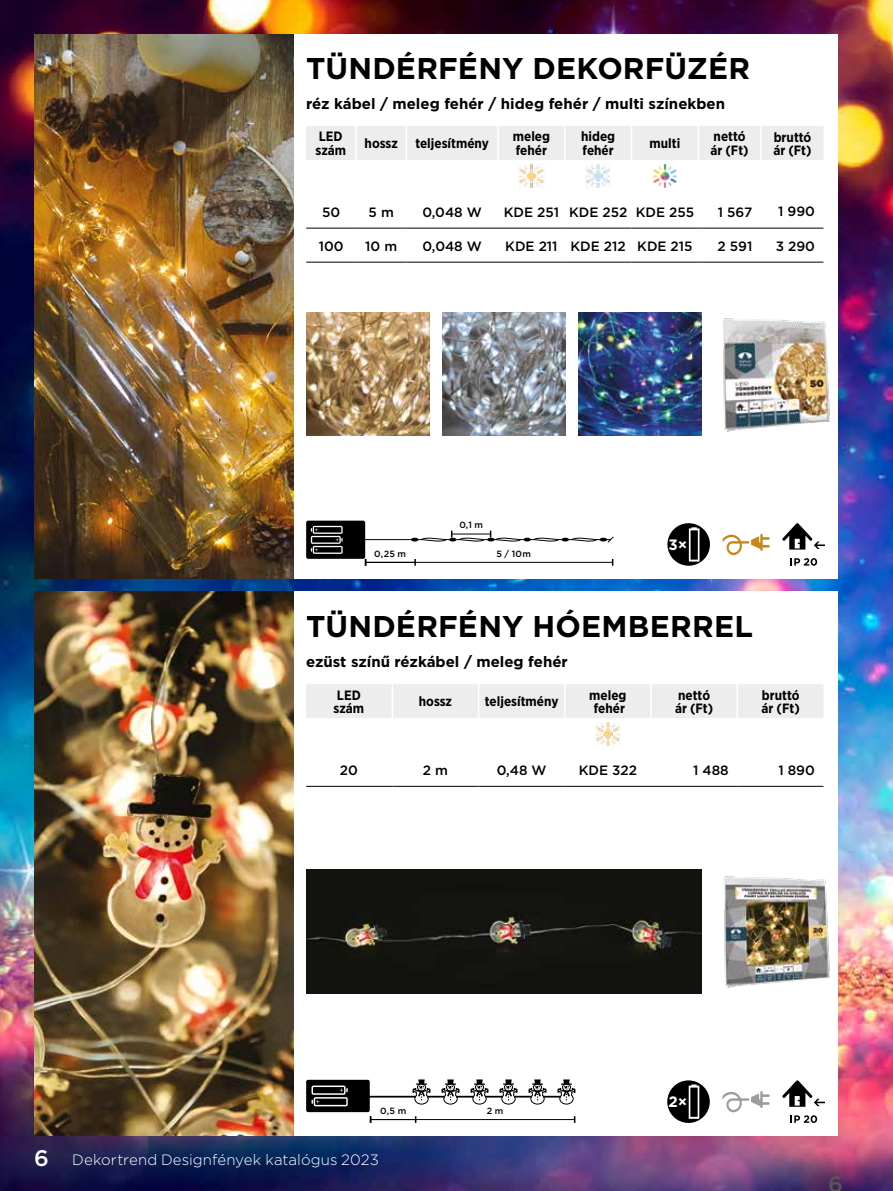
<style>
.page{position:relative;width:893px;height:1191px;background:#fff}
.page>*{position:absolute;margin:0;border:0;box-sizing:border-box;transform-origin:0 0}
.t1{font:700 30px "Gotham";letter-spacing:.005em;color:#000}
.t2{font:500 22.5px "Gotham";color:#575756}
.t3{font:700 15px "Gotham";color:#000}
.t4{font:300 15px "Gotham";letter-spacing:.005em;color:#fff}
.t5{font:700 15px "Gotham";color:#fff}
.t6{font:700 13.5px/13.5px "Gotham Narrow";color:#000}
.t7{font:500 13.5px "Gotham";color:#000}
.t8{font:500 9px "Gotham";color:#000}
.s1{font-weight:500;font-size:22.5px}
</style>
<div class="page">
<img style="left:0;top:0;width:893px;height:1191px">
<div style="left:34px;top:34px;width:804px;height:544px;background:#fff"></div>
<div style="left:34px;top:591px;width:804px;height:544px;background:#fff"></div>
<img style="left:34px;top:34px;width:259px;height:544px">
<img style="left:442px;top:313px;width:124px;height:123px">
<img style="left:578px;top:313px;width:124px;height:123px">
<img style="left:306px;top:313px;width:123px;height:123px">
<img style="left:722px;top:318px;width:108px;height:114px">
<div style="left:306px;top:126px;width:517px;height:34px;background:#ededed"></div>
<hr style="left:355px;top:126px;width:2px;height:34px;background:#fff">
<hr style="left:406px;top:126px;width:1px;height:34px;background:#fff">
<hr style="left:497px;top:126px;width:2px;height:34px;background:#fff">
<hr style="left:564px;top:126px;width:2px;height:34px;background:#fff">
<hr style="left:631px;top:126px;width:1px;height:34px;background:#fff">
<hr style="left:760px;top:126px;width:2px;height:34px;background:#fff">
<hr style="left:697px;top:126px;width:2px;height:34px;background:#fff">
<hr style="left:306px;top:228px;width:50px;height:1px;background:#000">
<hr style="left:356px;top:228px;width:50px;height:1px;background:#000">
<hr style="left:406px;top:228px;width:92px;height:1px;background:#000">
<hr style="left:498px;top:228px;width:67px;height:1px;background:#000">
<hr style="left:565px;top:228px;width:67px;height:1px;background:#000">
<hr style="left:632px;top:228px;width:66px;height:1px;background:#000">
<hr style="left:698px;top:228px;width:63px;height:1px;background:#000">
<hr style="left:761px;top:228px;width:62px;height:1px;background:#000">
<hr style="left:306px;top:262px;width:50px;height:1px;background:#000">
<hr style="left:356px;top:262px;width:50px;height:1px;background:#000">
<hr style="left:406px;top:262px;width:92px;height:1px;background:#000">
<hr style="left:498px;top:262px;width:67px;height:1px;background:#000">
<hr style="left:565px;top:262px;width:67px;height:1px;background:#000">
<hr style="left:632px;top:262px;width:66px;height:1px;background:#000">
<hr style="left:698px;top:262px;width:63px;height:1px;background:#000">
<hr style="left:761px;top:262px;width:62px;height:1px;background:#000">
<img style="left:519px;top:164px;width:25px;height:23px">
<img style="left:585px;top:164px;width:26px;height:23px">
<img style="left:653px;top:164px;width:24px;height:23px">
<img style="left:34px;top:591px;width:259px;height:544px">
<img style="left:306px;top:870px;width:396px;height:123px">
<svg style="left:306px;top:684px;width:517px;height:102px"></svg>
<hr style="left:392px;top:684px;width:1px;height:34px;background:#fff">
<hr style="left:478px;top:684px;width:1px;height:34px;background:#fff">
<hr style="left:564px;top:684px;width:2px;height:34px;background:#fff">
<hr style="left:392px;top:718px;width:1px;height:33px;background:#fff">
<hr style="left:478px;top:718px;width:1px;height:33px;background:#fff">
<hr style="left:564px;top:718px;width:2px;height:33px;background:#fff">
<hr style="left:392px;top:753px;width:1px;height:33px;background:#fff">
<hr style="left:478px;top:753px;width:1px;height:33px;background:#fff">
<hr style="left:564px;top:753px;width:2px;height:33px;background:#fff">
<hr style="left:736px;top:684px;width:2px;height:34px;background:#fff">
<hr style="left:736px;top:718px;width:2px;height:34px;background:#fff">
<hr style="left:736px;top:752px;width:2px;height:34px;background:#fff">
<hr style="left:650px;top:684px;width:2px;height:34px;background:#fff">
<hr style="left:650px;top:718px;width:2px;height:33px;background:#fff">
<hr style="left:650px;top:753px;width:2px;height:33px;background:#fff">
<hr style="left:306px;top:786px;width:86px;height:1px;background:#000">
<hr style="left:392px;top:786px;width:87px;height:1px;background:#000">
<hr style="left:479px;top:786px;width:86px;height:1px;background:#000">
<hr style="left:565px;top:786px;width:86px;height:1px;background:#000">
<hr style="left:651px;top:786px;width:86px;height:1px;background:#000">
<hr style="left:737px;top:786px;width:86px;height:1px;background:#000">
<img style="left:595px;top:722px;width:26px;height:23px">
<img style="left:723px;top:876px;width:107px;height:112px">
<svg style="left:723px;top:534px;width:47px;height:21px"></svg>
<svg style="left:722px;top:1091px;width:48px;height:21px"></svg>
<div style="left:667px;top:1080px;width:43px;height:43px;background:#000;border-radius:50%"></div>
<svg style="left:689px;top:1084px;width:10px;height:34px"></svg>
<div style="left:667px;top:523px;width:43px;height:43px;background:#000;border-radius:50%"></div>
<svg style="left:689px;top:527px;width:10px;height:34px"></svg>
<svg style="left:782px;top:1080px;width:43px;height:26px"></svg>
<svg style="left:791px;top:1115px;width:26px;height:8px"></svg>
<svg style="left:782px;top:523px;width:43px;height:26px"></svg>
<svg style="left:791px;top:558px;width:26px;height:8px"></svg>
<hr style="left:341px;top:539px;width:74px;height:1px;background:#000">
<div style="left:306px;top:520px;width:59px;height:39px;background:#000;border-radius:2px"></div>
<svg style="left:311px;top:526px;width:32px;height:28px"></svg>
<svg style="left:414px;top:559px;width:2px;height:7px"></svg>
<svg style="left:411px;top:530px;width:202px;height:12px"></svg>
<hr style="left:366px;top:562px;width:247px;height:1px;background:#000">
<hr style="left:371px;top:1119px;width:204px;height:1px;background:#000">
<div style="left:306px;top:1079px;width:64px;height:33px;background:#000;border-radius:2px"></div>
<svg style="left:312px;top:1085px;width:36px;height:21px"></svg>
<hr style="left:370px;top:1095px;width:45px;height:2px;background:#000">
<svg style="left:412px;top:1079px;width:163px;height:25px"></svg>
<h1 class="t1" style="left:306px;top:49px;width:446px">TÜNDÉRFÉNY DEKORFÜZÉR</h1>
<p class="t3" style="left:306px;top:94px;width:420px">réz kábel / meleg fehér / hideg fehér / multi színekben</p>
<p class="t6" style="left:315px;top:130px;width:32px">LED szám</p>
<p class="t6" style="left:365px;top:136px;width:35px">hossz</p>
<p class="t6" style="left:415px;top:136px;width:75px">teljesítmény</p>
<p class="t6" style="left:513px;top:130px;width:39px">meleg fehér</p>
<p class="t6" style="left:581px;top:130px;width:36px">hideg fehér</p>
<p class="t6" style="left:649px;top:136px;width:32px">multi</p>
<p class="t6" style="left:710px;top:130px;width:40px">nettó ár (Ft)</p>
<p class="t6" style="left:773px;top:130px;width:40px">bruttó ár (Ft)</p>
<p class="t7" style="left:322px;top:203px;width:20px">50</p>
<p class="t7" style="left:369px;top:203px;width:27px">5 m</p>
<p class="t7" style="left:422px;top:203px;width:61px">0,048 W</p>
<p class="t7" style="left:504px;top:203px;width:192px">KDE 251 KDE 252 KDE 255</p>
<p class="t7" style="left:718px;top:203px;width:36px">1 567</p>
<p class="t7" style="left:778px;top:203px;width:38px">1 990</p>
<p class="t7" style="left:319px;top:237px;width:26px">100</p>
<p class="t7" style="left:365px;top:237px;width:33px">10 m</p>
<p class="t7" style="left:422px;top:237px;width:61px">0,048 W</p>
<p class="t7" style="left:505px;top:237px;width:189px">KDE 211 KDE 212 KDE 215</p>
<p class="t7" style="left:717px;top:237px;width:36px">2 591</p>
<p class="t7" style="left:776px;top:237px;width:41px">3 290</p>
<p class="t8" style="left:459px;top:519px;width:25px">0,1 m</p>
<p class="t8" style="left:374px;top:548px;width:33px">0,25 m</p>
<p class="t8" style="left:496px;top:548px;width:36px">5 / 10m</p>
<p class="t5" style="left:669px;top:534px;width:20px">3×</p>
<h1 class="t1" style="left:306px;top:606px;width:448px">TÜNDÉRFÉNY HÓEMBERREL</h1>
<p class="t3" style="left:306px;top:651px;width:263px">ezüst színű rézkábel / meleg fehér</p>
<p class="t6" style="left:334px;top:688px;width:32px">LED szám</p>
<p class="t6" style="left:419px;top:694px;width:35px">hossz</p>
<p class="t6" style="left:485px;top:694px;width:75px">teljesítmény</p>
<p class="t6" style="left:589px;top:688px;width:39px;text-align:center">meleg fehér</p>
<p class="t6" style="left:675px;top:688px;width:40px">nettó ár (Ft)</p>
<p class="t6" style="left:762px;top:688px;width:40px">bruttó ár (Ft)</p>
<p class="t7" style="left:340px;top:761px;width:20px">20</p>
<p class="t7" style="left:423px;top:761px;width:27px">2 m</p>
<p class="t7" style="left:497px;top:761px;width:51px">0,48 W</p>
<p class="t7" style="left:579px;top:761px;width:60px">KDE 322</p>
<p class="t7" style="left:693px;top:761px;width:37px">1 488</p>
<p class="t7" style="left:778px;top:761px;width:38px">1 890</p>
<p class="t8" style="left:380px;top:1105px;width:28px">0,5 m</p>
<p class="t8" style="left:487px;top:1105px;width:18px">2 m</p>
<p class="t4" style="left:34px;top:1150px;width:346px"><span class="s1">6</span> Dekortrend Designfények katalógus 2023</p>
<p class="t5" style="left:668px;top:1091px;width:20px">2×</p>
<h2 class="t2" style="left:828px;top:1169px;width:16px">6</h2>
</div>
